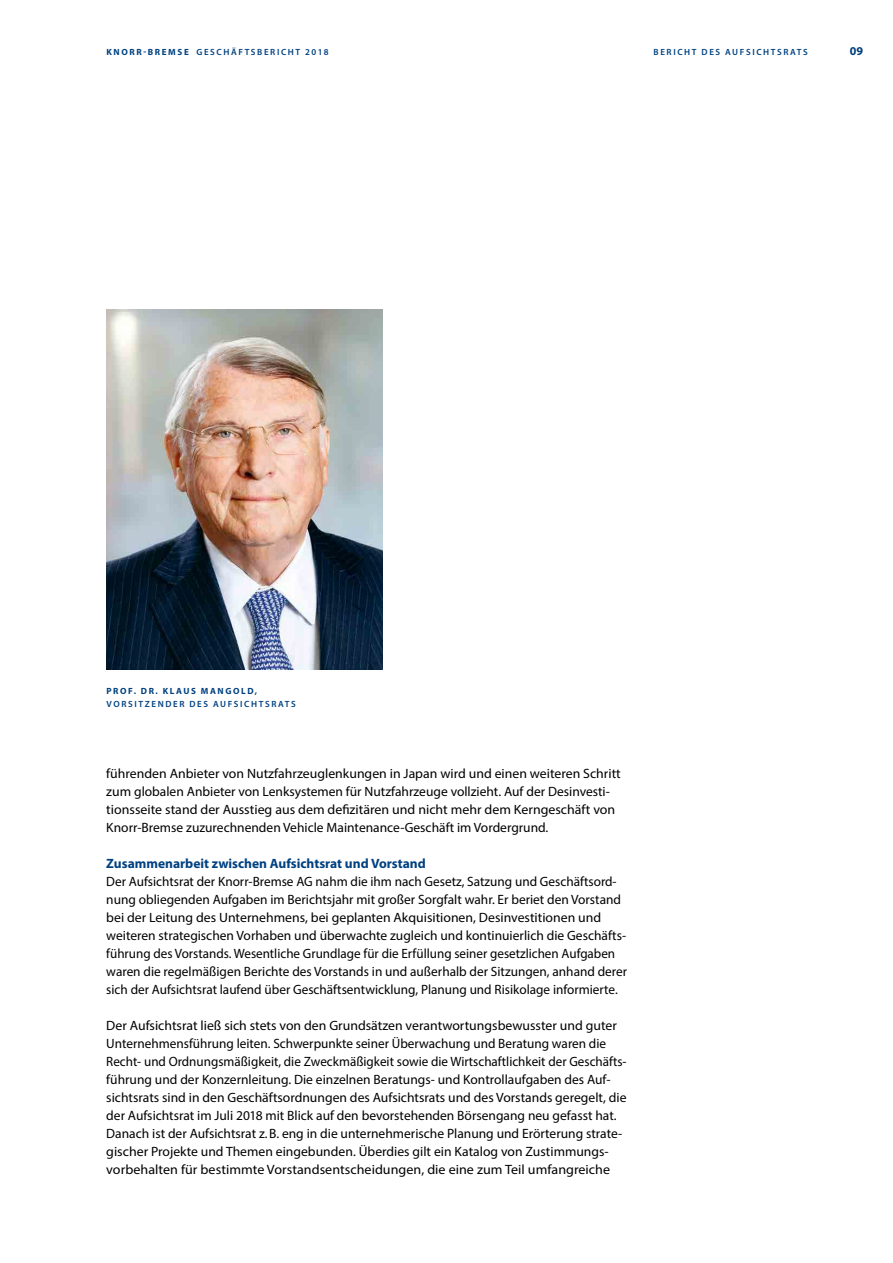
<style>
.page{position:relative;width:893px;height:1263px;background:#fff}
.page>*{position:absolute;margin:0;border:0;box-sizing:border-box;transform-origin:0 0}
.t1{font:13.5px/18px "Myriad Pro";color:#000}
.t2{font:700 13.5px "Myriad Pro";color:#004180}
.t3{font:700 12px "Myriad Pro";color:#004180}
.t4{font:600 9px "Myriad Pro";letter-spacing:.18em;color:#004180}
.t5{font:700 9px "Myriad Pro";letter-spacing:.18em;color:#004180}
.s1{font-weight:700}
</style>
<div class="page">
<img style="left:106px;top:310px;width:277px;height:360px">
<p class="t4" style="left:106px;top:47px;width:224px"><span class="s1">KNORR-BREMSE</span> GESCHÄFTSBERICHT 2018</p>
<p class="t4" style="left:653px;top:47px;width:156px">BERICHT DES AUFSICHTSRATS</p>
<p class="t3" style="left:850px;top:43px;width:15px">09</p>
<p class="t5" style="left:106px;top:685px;width:152px">PROF. DR. KLAUS MANGOLD,</p>
<p class="t4" style="left:106px;top:698px;width:191px">VORSITZENDER DES AUFSICHTSRATS</p>
<p class="t1" style="left:106px;top:764px;width:516px">führenden Anbieter von Nutzfahrzeuglenkungen in Japan wird und einen weiteren Schritt zum globalen Anbieter von Lenksystemen für Nutzfahrzeuge vollzieht. Auf der Desinvesti&shy;tionsseite stand der Ausstieg aus dem defizitären und nicht mehr dem Kerngeschäft von Knorr-Bremse zuzurechnenden Vehicle Maintenance-Geschäft im Vordergrund.</p>
<p class="t2" style="left:106px;top:854px;width:321px">Zusammenarbeit zwischen Aufsichtsrat und Vorstand</p>
<p class="t1" style="left:106px;top:872px;width:522px">Der Aufsichtsrat der Knorr-Bremse AG nahm die ihm nach Gesetz, Satzung und Geschäftsord&shy;nung obliegenden Aufgaben im Berichtsjahr mit großer Sorgfalt wahr. Er beriet den Vorstand bei der Leitung des Unternehmens, bei geplanten Akquisitionen, Desinvestitionen und weiteren strategischen Vorhaben und überwachte zugleich und kontinuierlich die Geschäfts&shy;führung des Vorstands. Wesentliche Grundlage für die Erfüllung seiner gesetzlichen Aufgaben waren die regelmäßigen Berichte des Vorstands in und außerhalb der Sitzungen, anhand derer sich der Aufsichtsrat laufend über Geschäftsentwicklung, Planung und Risikolage informierte.</p>
<p class="t1" style="left:106px;top:1016px;width:522px">Der Aufsichtsrat ließ sich stets von den Grundsätzen verantwortungsbewusster und guter Unternehmensführung leiten. Schwerpunkte seiner Überwachung und Beratung waren die Recht- und Ordnungsmäßigkeit, die Zweckmäßigkeit sowie die Wirtschaftlichkeit der Geschäfts&shy;führung und der Konzernleitung. Die einzelnen Beratungs- und Kontrollaufgaben des Auf&shy;sichtsrats sind in den Geschäftsordnungen des Aufsichtsrats und des Vorstands geregelt, die der Aufsichtsrat im Juli 2018 mit Blick auf den bevorstehenden Börsengang neu gefasst hat.<br>Danach ist der Aufsichtsrat z.B. eng in die unternehmerische Planung und Erörterung strate&shy;gischer Projekte und Themen eingebunden. Überdies gilt ein Katalog von Zustimmungs&shy;vorbehalten für bestimmte Vorstandsentscheidungen, die eine zum Teil umfangreiche</p>
</div>
